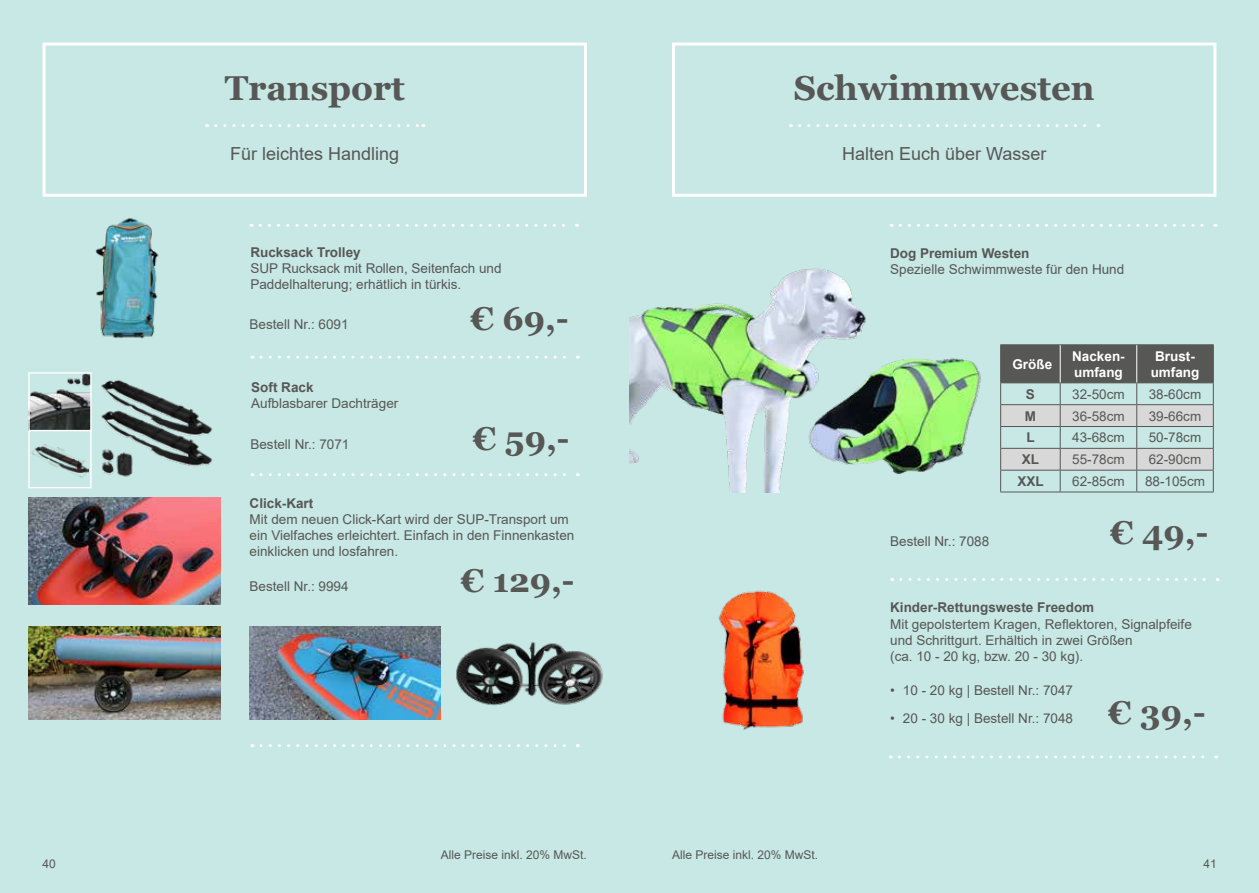
<style>
.page{position:relative;width:1259px;height:893px;background:#c7e8e4}
.page>*{position:absolute;margin:0;border:0;box-sizing:border-box;transform-origin:0 0}
.t1{font:700 34.5px "Georgia";color:#575756}
.t2{font:700 33px "Georgia";color:#575756}
.t3{font:18px "Arial";color:#575756}
.t4{font:13.5px/16.2px "Arial";color:#575756}
.t5{font:700 13.5px "Arial";color:#575756}
.t6{font:700 13.5px/16.2px "Arial";color:#fff}
.t7{font:12px "Arial";color:#575756}
</style>
<div class="page">
<img style="left:28px;top:498px;width:193px;height:107px">
<img style="left:29px;top:626px;width:191px;height:94px">
<img style="left:250px;top:626px;width:191px;height:94px">
<div style="left:43px;top:43px;width:544px;height:154px;border:3px solid #fff"></div>
<svg style="left:216px;top:124px;width:208px;height:3px"></svg>
<svg style="left:260px;top:224px;width:317px;height:3px"></svg>
<img style="left:95px;top:218px;width:64px;height:121px">
<svg style="left:261px;top:356px;width:317px;height:3px"></svg>
<svg style="left:261px;top:473px;width:317px;height:3px"></svg>
<img style="left:101px;top:379px;width:112px;height:98px">
<img style="left:31px;top:431px;width:58px;height:47px">
<div style="left:28px;top:429px;width:64px;height:59px;border:1px solid #fff"></div>
<img style="left:30px;top:374px;width:60px;height:55px">
<div style="left:28px;top:372px;width:64px;height:59px;border:1px solid #fff"></div>
<svg style="left:261px;top:744px;width:317px;height:3px"></svg>
<div style="left:672px;top:43px;width:544px;height:154px;border:3px solid #fff"></div>
<svg style="left:799px;top:124px;width:300px;height:3px"></svg>
<svg style="left:900px;top:224px;width:316px;height:3px"></svg>
<svg style="left:900px;top:578px;width:318px;height:3px"></svg>
<svg style="left:899px;top:755px;width:317px;height:3px"></svg>
<img style="left:718px;top:590px;width:86px;height:140px">
<img style="left:456px;top:642px;width:147px;height:64px">
<img style="left:629px;top:268px;width:237px;height:224px">
<img style="left:803px;top:347px;width:178px;height:138px">
<svg style="left:1000px;top:345px;width:214px;height:147px"></svg>
<hr style="left:1000px;top:492px;width:60px;height:1px;background:#575756">
<hr style="left:1060px;top:492px;width:76px;height:1px;background:#575756">
<hr style="left:1136px;top:492px;width:77px;height:1px;background:#575756">
<hr style="left:1000px;top:344px;width:60px;height:1px;background:#575756">
<hr style="left:1000px;top:345px;width:1px;height:37px;background:#575756">
<hr style="left:1060px;top:344px;width:76px;height:1px;background:#575756">
<hr style="left:1136px;top:344px;width:77px;height:1px;background:#575756">
<hr style="left:1213px;top:345px;width:1px;height:37px;background:#575756">
<hr style="left:1000px;top:382px;width:60px;height:1px;background:#575756">
<hr style="left:1060px;top:382px;width:76px;height:1px;background:#575756">
<hr style="left:1136px;top:382px;width:77px;height:1px;background:#575756">
<hr style="left:1059px;top:345px;width:1px;height:37px;background:#fff">
<hr style="left:1136px;top:345px;width:1px;height:37px;background:#fff">
<h1 class="t1" style="left:225px;top:65px;width:181px">Transport</h1>
<h3 class="t3" style="left:230px;top:141px;width:171px">Für leichtes Handling</h3>
<p class="t5" style="left:250px;top:243px;width:112px">Rucksack Trolley</p>
<p class="t4" style="left:250px;top:260px;width:253px">SUP Rucksack mit Rollen, Seitenfach und<br>Paddelhalterung; erhätlich in türkis.</p>
<p class="t4" style="left:250px;top:316px;width:101px">Bestell Nr.: 6091</p>
<p class="t5" style="left:251px;top:377px;width:64px">Soft Rack</p>
<p class="t4" style="left:251px;top:395px;width:149px">Aufblasbarer Dachträger</p>
<p class="t4" style="left:250px;top:436px;width:101px">Bestell Nr.: 7071</p>
<h2 class="t2" style="left:470px;top:298px;width:100px">€ 69,-</h2>
<h2 class="t2" style="left:473px;top:417px;width:98px">€ 59,-</h2>
<p class="t5" style="left:250px;top:493px;width:65px">Click-Kart</p>
<p class="t4" style="left:250px;top:511px;width:326px">Mit dem neuen Click-Kart wird der SUP-Transport um ein Vielfaches erleichtert. Einfach in den Finnenkasten einklicken und losfahren.</p>
<p class="t4" style="left:250px;top:578px;width:101px">Bestell Nr.: 9994</p>
<h2 class="t2" style="left:461px;top:560px;width:115px">€ 129,-</h2>
<h1 class="t1" style="left:794px;top:65px;width:302px">Schwimmwesten</h1>
<h3 class="t3" style="left:842px;top:141px;width:206px">Halten Euch über Wasser</h3>
<p class="t5" style="left:890px;top:243px;width:141px">Dog Premium Westen</p>
<p class="t4" style="left:890px;top:261px;width:236px">Spezielle Schwimmweste für den Hund</p>
<p class="t4" style="left:890px;top:533px;width:101px">Bestell Nr.: 7088</p>
<p class="t6" style="left:1012px;top:356px;width:41px">Größe</p>
<p class="t6" style="left:1072px;top:348px;width:54px">Nacken&shy;umfang</p>
<p class="t6" style="left:1150px;top:348px;width:50px;text-align:center">Brust&shy;umfang</p>
<p class="t5" style="left:1026px;top:384px;width:11px">S</p>
<p class="t4" style="left:1072px;top:386px;width:54px">32-50cm</p>
<p class="t4" style="left:1148px;top:386px;width:54px">38-60cm</p>
<p class="t5" style="left:1024px;top:406px;width:13px">M</p>
<p class="t4" style="left:1072px;top:408px;width:54px">36-58cm</p>
<p class="t4" style="left:1148px;top:408px;width:54px">39-66cm</p>
<p class="t5" style="left:1026px;top:428px;width:10px">L</p>
<p class="t4" style="left:1072px;top:429px;width:54px">43-68cm</p>
<p class="t4" style="left:1148px;top:429px;width:54px">50-78cm</p>
<p class="t5" style="left:1022px;top:450px;width:19px">XL</p>
<p class="t4" style="left:1072px;top:451px;width:54px">55-78cm</p>
<p class="t4" style="left:1148px;top:451px;width:54px">62-90cm</p>
<p class="t5" style="left:1017px;top:472px;width:28px">XXL</p>
<p class="t4" style="left:1072px;top:473px;width:54px">62-85cm</p>
<p class="t4" style="left:1145px;top:473px;width:62px">88-105cm</p>
<h2 class="t2" style="left:1110px;top:511px;width:100px">€ 49,-</h2>
<p class="t5" style="left:890px;top:598px;width:206px">Kinder-Rettungsweste Freedom</p>
<p class="t4" style="left:890px;top:616px;width:303px">Mit gepolstertem Kragen, Reflektoren, Signalpfeife und Schrittgurt. Erhältich in zwei Größen<br>(ca. 10 - 20 kg, bzw. 20 - 30 kg).</p>
<p class="t4" style="left:890px;top:682px;width:184px">• 10 - 20 kg | Bestell Nr.: 7047</p>
<p class="t4" style="left:890px;top:711px;width:184px">• 20 - 30 kg | Bestell Nr.: 7048</p>
<h2 class="t2" style="left:1108px;top:691px;width:99px">€ 39,-</h2>
<p class="t7" style="left:441px;top:847px;width:148px">Alle Preise inkl. 20% MwSt.</p>
<p class="t7" style="left:672px;top:847px;width:148px">Alle Preise inkl. 20% MwSt.</p>
<p class="t7" style="left:43px;top:855px;width:15px">40</p>
<p class="t7" style="left:1203px;top:855px;width:15px">41</p>
</div>
